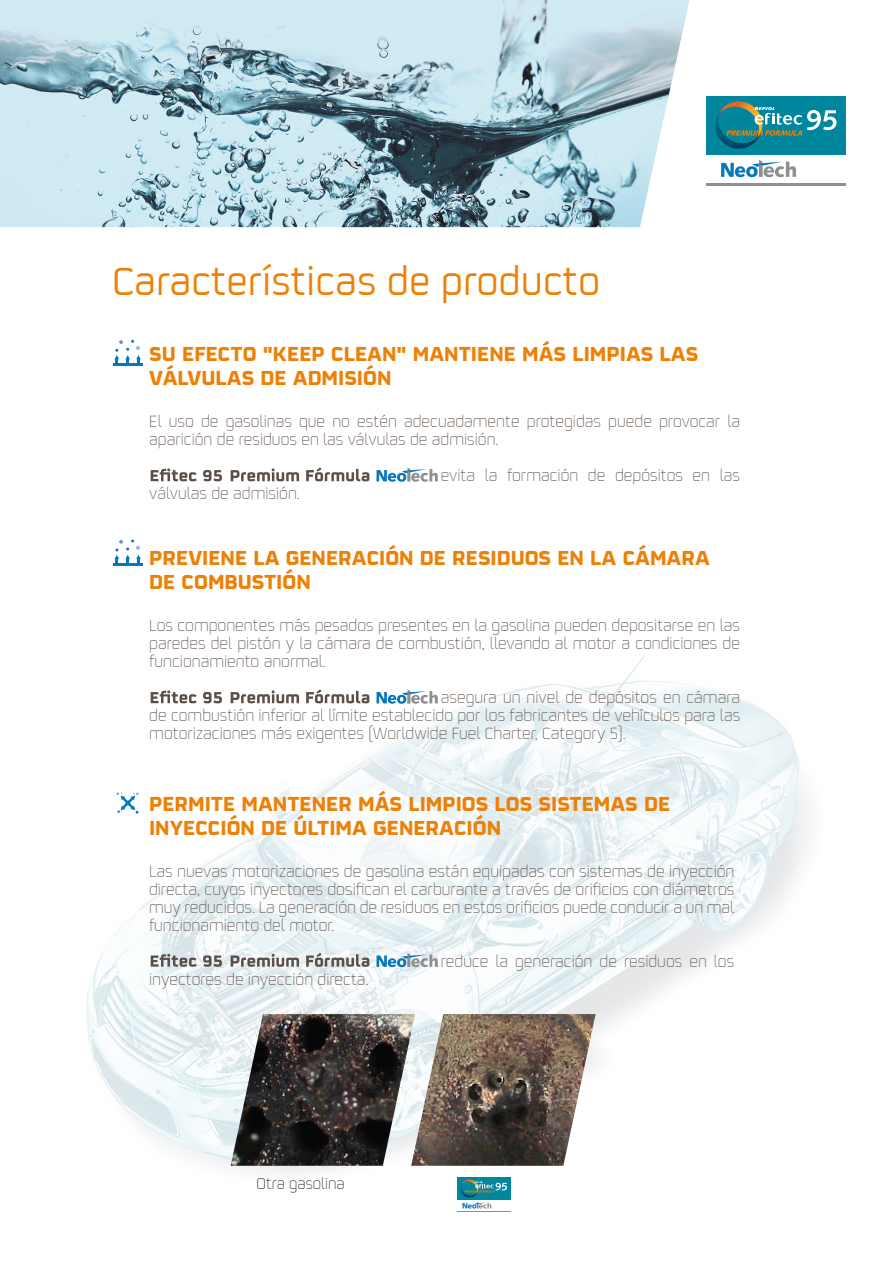
<style>
.page{position:relative;width:893px;height:1263px;background:#fff}
.page>*{position:absolute;margin:0;border:0;box-sizing:border-box;transform-origin:0 0}
.t1{font:43.5px "Repsol";color:#ee8005}
.t2{font:700 22.5px/24px "Repsol";color:#ee8005}
.t3{font:300 18px/18px "Repsol";color:#5c4e47;text-align:justify}
.t4{font:300 17.1px "Repsol";color:#1d1d1b}
</style>
<div class="page">
<img style="left:87px;top:655px;width:724px;height:557px">
<img style="left:0;top:0;width:690px;height:227px">
<svg style="left:721px;top:160px;width:75px;height:17px"></svg>
<hr style="left:706px;top:184px;width:140px;height:2px;background:#8e8f90">
<div style="left:706px;top:96px;width:140px;height:58px;background:#00869d"></div>
<svg style="left:715px;top:101px;width:121px;height:48px"></svg>
<hr style="left:113px;top:364px;width:30px;height:2px;background:#0577bd">
<svg style="left:115px;top:340px;width:26px;height:24px"></svg>
<hr style="left:113px;top:563px;width:30px;height:3px;background:#0577bd">
<svg style="left:115px;top:539px;width:26px;height:24px"></svg>
<svg style="left:116px;top:792px;width:23px;height:22px"></svg>
<hr style="left:457px;top:1211px;width:53px;height:1px;background:#8e8f90">
<div style="left:457px;top:1177px;width:53px;height:23px;background:#00869d"></div>
<svg style="left:459px;top:1179px;width:48px;height:29px"></svg>
<img style="left:231px;top:1014px;width:180px;height:152px">
<img style="left:411px;top:1014px;width:185px;height:152px">
<svg style="left:376px;top:467px;width:62px;height:15px"></svg>
<svg style="left:151px;top:467px;width:218px;height:14px"></svg>
<svg style="left:376px;top:689px;width:62px;height:15px"></svg>
<svg style="left:151px;top:689px;width:218px;height:14px"></svg>
<svg style="left:376px;top:953px;width:62px;height:14px"></svg>
<svg style="left:151px;top:953px;width:218px;height:14px"></svg>
<h1 class="t1" style="left:113px;top:252px;width:489px">Características de producto</h1>
<p class="t2" style="left:149px;top:339px;width:551px">SU EFECTO "KEEP CLEAN" MANTIENE MÁS LIMPIAS LAS<br>VÁLVULAS DE ADMISIÓN</p>
<p class="t3" style="left:149px;top:411px;width:592px">El uso de gasolinas que no estén adecuadamente protegidas puede provocar la aparición de residuos en las válvulas de admisión.</p>
<p class="t3" style="left:441px;top:465px;width:301px">evita la formación de depósitos en las</p>
<p class="t3" style="left:149px;top:483px;width:152px">válvulas de admisión.</p>
<p class="t2" style="left:149px;top:543px;width:562px">PREVIENE LA GENERACIÓN DE RESIDUOS EN LA CÁMARA<br>DE COMBUSTIÓN</p>
<p class="t3" style="left:149px;top:615px;width:592px">Los componentes más pesados presentes en la gasolina pueden depositarse en las paredes del pistón y la cámara de combustión, llevando al motor a condiciones de funcionamiento anormal.</p>
<p class="t3" style="left:149px;top:687px;width:592px;text-indent:291px">asegura un nivel de depósitos en cámara de combustión inferior al límite establecido por los fabricantes de vehículos para las motorizaciones más exigentes (Worldwide Fuel Charter, Category 5).</p>
<p class="t2" style="left:149px;top:789px;width:523px">PERMITE MANTENER MÁS LIMPIOS LOS SISTEMAS DE<br>INYECCIÓN DE ÚLTIMA GENERACIÓN</p>
<p class="t3" style="left:149px;top:861px;width:587px">Las nuevas motorizaciones de gasolina están equipadas con sistemas de inyección directa, cuyos inyectores dosifican el carburante a través de orificios con diámetros muy reducidos. La generación de residuos en estos orificios puede conducir a un mal funcionamiento del motor.</p>
<p class="t3" style="left:441px;top:951px;width:295px">reduce la generación de residuos en los</p>
<p class="t3" style="left:149px;top:969px;width:221px">inyectores de inyección directa.</p>
<p class="t4" style="left:257px;top:1172px;width:90px">Otra gasolina</p>
</div>
